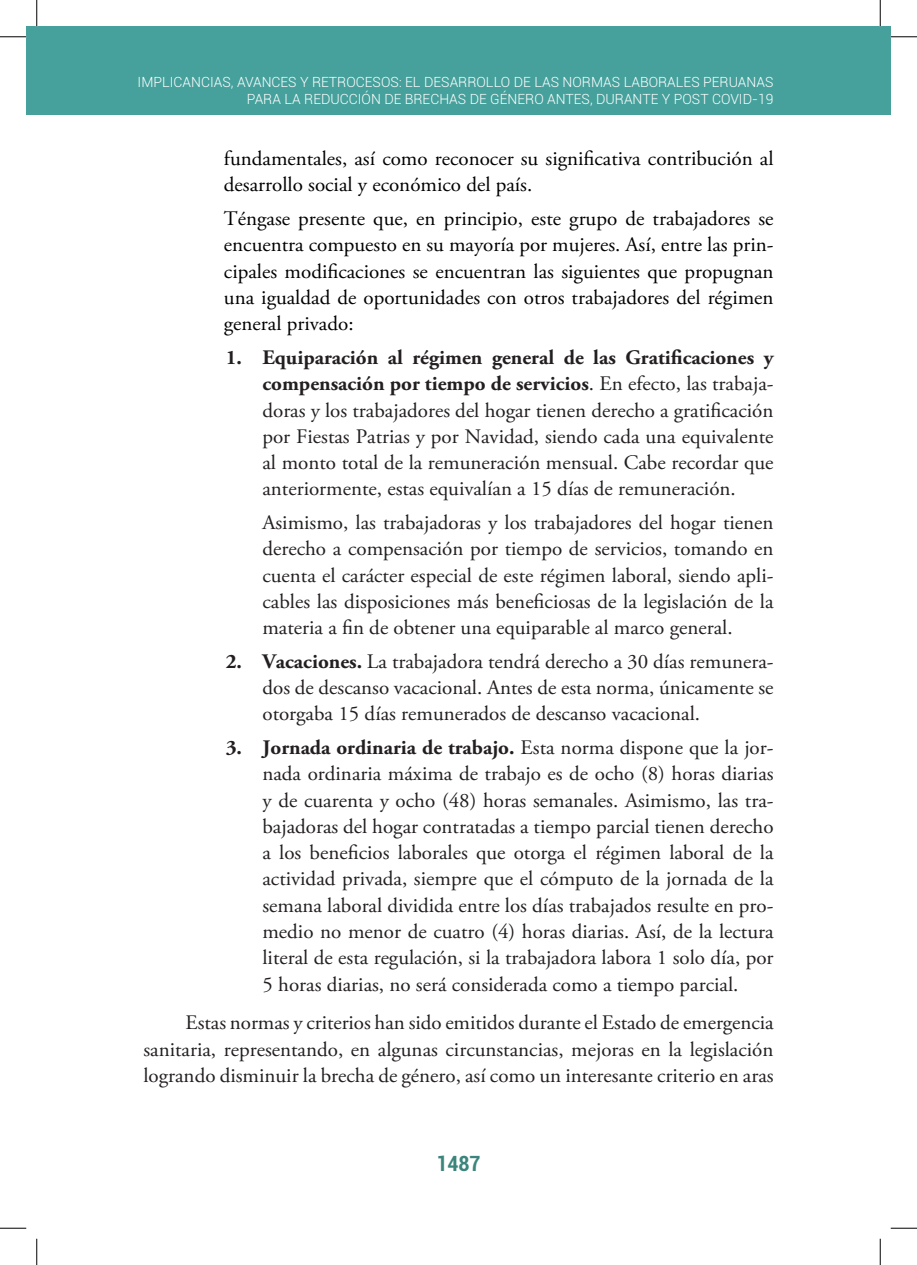
<style>
.page{position:relative;width:917px;height:1265px;background:#fff}
.page>*{position:absolute;margin:0;border:0;box-sizing:border-box;transform-origin:0 0}
.t1{font:700 condensed 21px "Roboto";color:#3b857c}
.t2{font:20.65px/26.2px "Adobe Garamond Pro";color:#231f20;text-align:justify}
.t3{font:20.65px/26.2px "Adobe Garamond Pro";color:#000}
.t4{font:300 14px/17.5px "Roboto";color:#fff;text-align:right}
.s1{font-weight:700}
</style>
<div class="page">
<div style="left:27px;top:27px;width:863px;height:88px;background:#46a19c"></div>
<svg style="left:0;top:36px;width:26px;height:1px"></svg>
<svg style="left:891px;top:36px;width:26px;height:1px"></svg>
<svg style="left:0;top:1227px;width:26px;height:1px"></svg>
<svg style="left:891px;top:1227px;width:26px;height:1px"></svg>
<svg style="left:36px;top:0;width:1px;height:26px"></svg>
<svg style="left:36px;top:1238px;width:1px;height:26px"></svg>
<svg style="left:880px;top:0;width:1px;height:26px"></svg>
<svg style="left:880px;top:1238px;width:1px;height:26px"></svg>
<p class="t4" style="left:138px;top:73px;width:637px">IMPLICANCIAS, AVANCES Y RETROCESOS: EL DESARROLLO DE LAS NORMAS LABORALES PERUANAS<br>PARA LA REDUCCIÓN DE BRECHAS DE GÉNERO ANTES, DURANTE Y POST COVID-19</p>
<p class="t3" style="left:224px;top:146px;width:551px">fundamentales, así como reconocer su significativa contribución al desarrollo social y económico del país.</p>
<p class="t3" style="left:224px;top:206px;width:551px;text-align:justify">Téngase presente que, en principio, este grupo de trabajadores se encuentra compuesto en su mayoría por mujeres. Así, entre las prin&shy;cipales modificaciones se encuentran las siguientes que propugnan una igualdad de oportunidades con otros trabajadores del régimen general privado:</p>
<p class="t2" style="left:262px;top:345px;width:513px;text-indent:-37px"><span class="s1">1. Equiparación al régimen general de las Gratificaciones y compensación por tiempo de servicios</span>. En efecto, las trabaja&shy;doras y los trabajadores del hogar tienen derecho a gratificación por Fiestas Patrias y por Navidad, siendo cada una equivalente al monto total de la remuneración mensual. Cabe recordar que anteriormente, estas equivalían a 15 días de remuneración.</p>
<p class="t2" style="left:262px;top:510px;width:513px">Asimismo, las trabajadoras y los trabajadores del hogar tienen derecho a compensación por tiempo de servicios, tomando en cuenta el carácter especial de este régimen laboral, siendo apli&shy;cables las disposiciones más beneficiosas de la legislación de la materia a fin de obtener una equiparable al marco general.</p>
<p class="t2" style="left:262px;top:648px;width:513px;text-indent:-37px"><span class="s1">2. Vacaciones.</span> La trabajadora tendrá derecho a 30 días remunera&shy;dos de descanso vacacional. Antes de esta norma, únicamente se otorgaba 15 días remunerados de descanso vacacional.</p>
<p class="t2" style="left:262px;top:735px;width:513px;text-indent:-37px"><span class="s1">3. Jornada ordinaria de trabajo.</span> Esta norma dispone que la jor&shy;nada ordinaria máxima de trabajo es de ocho (8) horas diarias y de cuarenta y ocho (48) horas semanales. Asimismo, las tra&shy;bajadoras del hogar contratadas a tiempo parcial tienen derecho a los beneficios laborales que otorga el régimen laboral de la actividad privada, siempre que el cómputo de la jornada de la semana laboral dividida entre los días trabajados resulte en pro&shy;medio no menor de cuatro (4) horas diarias. Así, de la lectura literal de esta regulación, si la trabajadora labora 1 solo día, por 5 horas diarias, no será considerada como a tiempo parcial.</p>
<p class="t2" style="left:143px;top:1010px;width:632px;text-indent:42px">Estas normas y criterios han sido emitidos durante el Estado de emergencia sanitaria, representando, en algunas circunstancias, mejoras en la legislación logrando disminuir la brecha de género, así como un interesante criterio en aras</p>
<p class="t1" style="left:436px;top:1148px;width:46px">1487</p>
</div>
